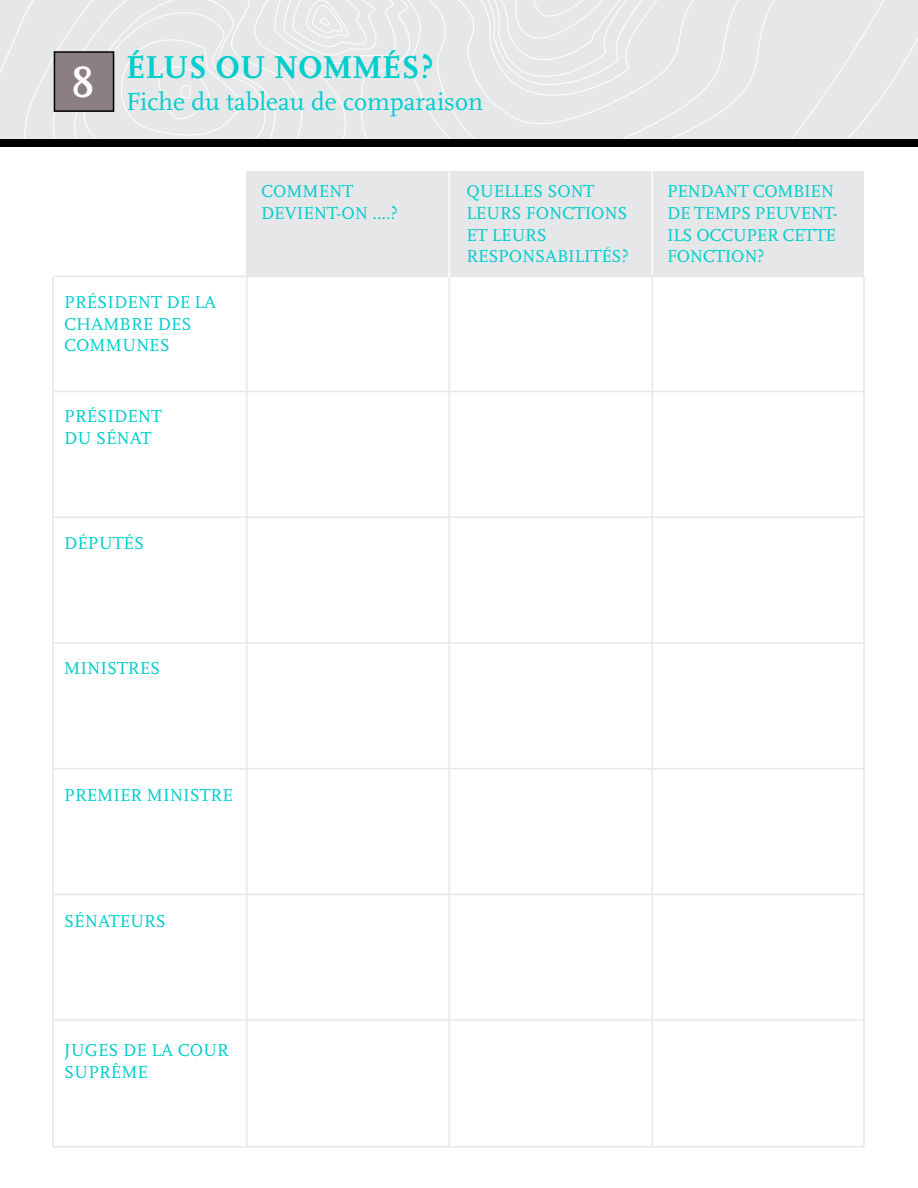
<style>
.page{position:relative;width:918px;height:1188px;background:#fff}
.page>*{position:absolute;margin:0;border:0;box-sizing:border-box;transform-origin:0 0}
.t1{font:700 33px "Scala LF";color:#00cdcd}
.t2{font:25.8px "Scala LF";color:#00cdcd}
.t3{font:18px/21.6px "Scala LF";color:#00cdcd}
.t4{font:18px/21.6px "Scala LF";letter-spacing:-.02em;color:#00cdcd}
.s1{font-size:45.9px;color:#fff}
</style>
<div class="page">
<div style="left:0;top:0;width:918px;height:139px;background:#e6e7e8"></div>
<div style="left:0;top:139px;width:918px;height:7px;background:#000"></div>
<div style="left:247px;top:171px;width:617px;height:105px;background:#e6e7e8"></div>
<div style="left:54px;top:52px;width:60px;height:59px;background:#8b7e85"></div>
<div style="left:54px;top:51px;width:60px;height:61px;border:2px solid #000"></div>
<hr style="left:54px;top:391px;width:810px;height:1px;background:#e6e7e8">
<hr style="left:54px;top:516px;width:810px;height:2px;background:#e6e7e8">
<hr style="left:54px;top:642px;width:810px;height:2px;background:#e6e7e8">
<hr style="left:54px;top:768px;width:810px;height:1px;background:#e6e7e8">
<hr style="left:54px;top:894px;width:810px;height:1px;background:#e6e7e8">
<hr style="left:54px;top:1019px;width:810px;height:2px;background:#e6e7e8">
<hr style="left:54px;top:1146px;width:810px;height:2px;background:#e6e7e8">
<hr style="left:54px;top:276px;width:810px;height:1px;background:#e6e7e8">
<hr style="left:246px;top:276px;width:1px;height:870px;background:#e6e7e8">
<hr style="left:448px;top:276px;width:2px;height:870px;background:#e6e7e8">
<hr style="left:652px;top:276px;width:1px;height:870px;background:#e6e7e8">
<hr style="left:863px;top:276px;width:2px;height:870px;background:#e6e7e8">
<hr style="left:52px;top:276px;width:2px;height:872px;background:#e6e7e8">
<hr style="left:448px;top:171px;width:2px;height:106px;background:#fff">
<hr style="left:652px;top:165px;width:1px;height:111px;background:#fff">
<h1 class="t1" style="left:72px;top:49px;width:363px"><span class="s1">8</span> ÉLUS OU NOMMÉS?</h1>
<h2 class="t2" style="left:126px;top:87px;width:358px">FICHE DU TABLEAU DE COMPARAISON</h2>
<p class="t3" style="left:64px;top:292px;width:154px">PRÉSIDENT DE LA<br>CHAMBRE DES<br>COMMUNES</p>
<p class="t3" style="left:64px;top:406px;width:99px">PRÉSIDENT<br>DU S ÉNAT</p>
<p class="t3" style="left:64px;top:532px;width:81px">DÉPUTÉS</p>
<p class="t3" style="left:64px;top:658px;width:98px">MINISTRES</p>
<p class="t3" style="left:261px;top:181px;width:138px">COMMENT<br>DEVIENT-ON ….?</p>
<p class="t3" style="left:467px;top:181px;width:164px">QUELLES SONT<br>LEURS FONCTIONS<br>ET LEURS<br>RESPONSABILITÉS?</p>
<p class="t4" style="left:667px;top:181px;width:172px">PENDANT COMBIEN<br>DE TEMPS PEUVENT-<br>ILS OCCUPER CETTE<br>FONCTION?</p>
<p class="t3" style="left:64px;top:784px;width:170px">PREMIER MINISTRE</p>
<p class="t3" style="left:64px;top:910px;width:103px">S ÉNATEURS</p>
<p class="t3" style="left:64px;top:1040px;width:166px">JUGES DE LA COUR<br>SUPRÊME</p>
</div>
